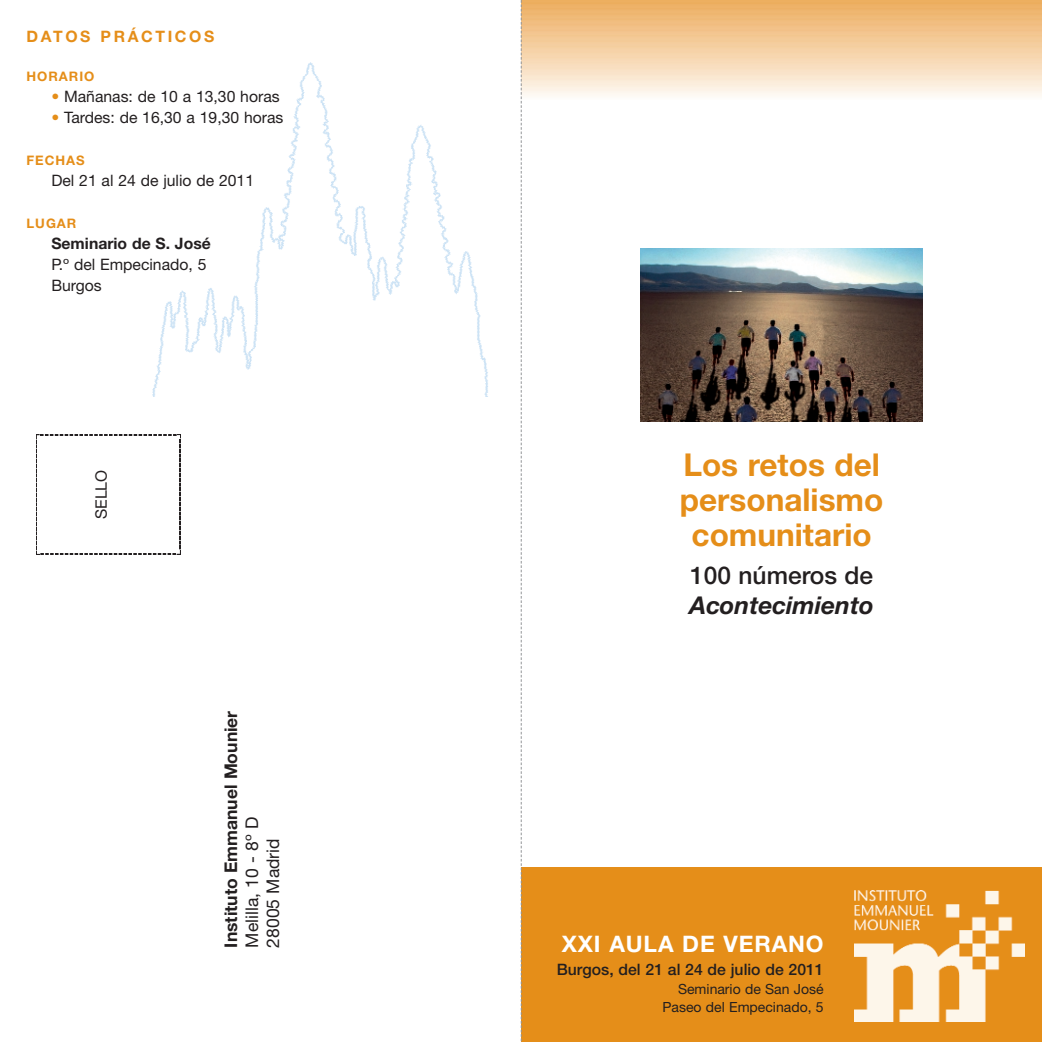
<style>
.page{position:relative;width:1042px;height:1042px;background:#fff}
.page>*{position:absolute;margin:0;border:0;box-sizing:border-box;transform-origin:0 0}
.t1{font:700 31.5px/35px "Helvetica Neue";color:#e58e19;text-align:center}
.t2{font:italic 700 24.5px "Helvetica Neue";color:#231f20}
.t3{font:500 24.5px "Helvetica Neue";color:#231f20}
.t4{font:700 22.75px "Helvetica Neue";letter-spacing:.04em;color:#fff}
.t5{font:17.5px/21px "Helvetica Neue";color:#231f20}
.t6{font:700 17.5px "Helvetica Neue";color:#231f20}
.t7{font:15.75px/21px "Helvetica Neue";color:#231f20}
.t8{font:500 15.75px "Helvetica Neue";color:#231f20}
.t9{font:700 15.75px "Helvetica Neue";color:#231f20}
.t10{font:700 15.75px "Helvetica Neue";letter-spacing:.165em;color:#e58e19}
.t11{font:14px/17.7px "Helvetica Neue";color:#231f20;text-align:right}
.t12{font:700 13.12px "Helvetica Neue";letter-spacing:.075em;color:#e58e19}
.s1{color:#e58e19}
</style>
<div class="page">
<div style="left:521px;top:867px;width:520px;height:174px;background:#e58e19"></div>
<hr style="left:521px;top:0;width:520px;height:2px;background:#ea9d3b">
<hr style="left:521px;top:2px;width:520px;height:1px;background:#ea9e3e">
<hr style="left:521px;top:3px;width:520px;height:1px;background:#ea9f40">
<hr style="left:521px;top:4px;width:520px;height:2px;background:#eaa042">
<hr style="left:521px;top:6px;width:520px;height:2px;background:#eba146">
<hr style="left:521px;top:8px;width:520px;height:1px;background:#eba34a">
<hr style="left:521px;top:9px;width:520px;height:1px;background:#eba34c">
<hr style="left:521px;top:10px;width:520px;height:2px;background:#eba44e">
<hr style="left:521px;top:12px;width:520px;height:1px;background:#eda752">
<hr style="left:521px;top:13px;width:520px;height:1px;background:#eda853">
<hr style="left:521px;top:14px;width:520px;height:1px;background:#eda855">
<hr style="left:521px;top:15px;width:520px;height:2px;background:#eda957">
<hr style="left:521px;top:17px;width:520px;height:1px;background:#edab5a">
<hr style="left:521px;top:18px;width:520px;height:1px;background:#eeac5c">
<hr style="left:521px;top:19px;width:520px;height:1px;background:#eead5e">
<hr style="left:521px;top:20px;width:520px;height:2px;background:#efaf61">
<hr style="left:521px;top:22px;width:520px;height:2px;background:#efb064">
<hr style="left:521px;top:24px;width:520px;height:1px;background:#f0b067">
<hr style="left:521px;top:25px;width:520px;height:1px;background:#f0b169">
<hr style="left:521px;top:26px;width:520px;height:2px;background:#f0b36c">
<hr style="left:521px;top:28px;width:520px;height:1px;background:#f1b56f">
<hr style="left:521px;top:29px;width:520px;height:1px;background:#f1b571">
<hr style="left:521px;top:30px;width:520px;height:1px;background:#f1b672">
<hr style="left:521px;top:31px;width:520px;height:2px;background:#f2b875">
<hr style="left:521px;top:33px;width:520px;height:2px;background:#f2ba78">
<hr style="left:521px;top:35px;width:520px;height:1px;background:#f2bc79">
<hr style="left:521px;top:36px;width:520px;height:1px;background:#f2bc7c">
<hr style="left:521px;top:37px;width:520px;height:2px;background:#f2be7e">
<hr style="left:521px;top:39px;width:520px;height:1px;background:#f2c081">
<hr style="left:521px;top:40px;width:520px;height:1px;background:#f3c183">
<hr style="left:521px;top:41px;width:520px;height:1px;background:#f3c284">
<hr style="left:521px;top:42px;width:520px;height:2px;background:#f3c387">
<hr style="left:521px;top:44px;width:520px;height:1px;background:#f3c48a">
<hr style="left:521px;top:45px;width:520px;height:1px;background:#f3c58b">
<hr style="left:521px;top:46px;width:520px;height:1px;background:#f4c68d">
<hr style="left:521px;top:47px;width:520px;height:2px;background:#f4c790">
<hr style="left:521px;top:49px;width:520px;height:2px;background:#f5c893">
<hr style="left:521px;top:51px;width:520px;height:1px;background:#f6cb97">
<hr style="left:521px;top:52px;width:520px;height:1px;background:#f6cc99">
<hr style="left:521px;top:53px;width:520px;height:2px;background:#f6cc9b">
<hr style="left:521px;top:55px;width:520px;height:1px;background:#f6cd9d">
<hr style="left:521px;top:56px;width:520px;height:1px;background:#f6ce9f">
<hr style="left:521px;top:57px;width:520px;height:1px;background:#f7d0a1">
<hr style="left:521px;top:58px;width:520px;height:2px;background:#f7d1a4">
<hr style="left:521px;top:60px;width:520px;height:2px;background:#f7d2a7">
<hr style="left:521px;top:62px;width:520px;height:1px;background:#f7d4ab">
<hr style="left:521px;top:63px;width:520px;height:2px;background:#f8d6ae">
<hr style="left:521px;top:65px;width:520px;height:2px;background:#f8d7b1">
<hr style="left:521px;top:67px;width:520px;height:1px;background:#f8d9b5">
<hr style="left:521px;top:68px;width:520px;height:1px;background:#f8dab6">
<hr style="left:521px;top:69px;width:520px;height:2px;background:#f9dcba">
<hr style="left:521px;top:71px;width:520px;height:1px;background:#f9ddbd">
<hr style="left:521px;top:72px;width:520px;height:1px;background:#f9debf">
<hr style="left:521px;top:73px;width:520px;height:1px;background:#f9dfc1">
<hr style="left:521px;top:74px;width:520px;height:2px;background:#f9e1c3">
<hr style="left:521px;top:76px;width:520px;height:2px;background:#fae4c8">
<hr style="left:521px;top:78px;width:520px;height:1px;background:#fae6cb">
<hr style="left:521px;top:79px;width:520px;height:1px;background:#fae6cd">
<hr style="left:521px;top:80px;width:520px;height:2px;background:#fbe9d1">
<hr style="left:521px;top:82px;width:520px;height:1px;background:#fbebd5">
<hr style="left:521px;top:83px;width:520px;height:1px;background:#fbecd7">
<hr style="left:521px;top:84px;width:520px;height:1px;background:#fbecd8">
<hr style="left:521px;top:85px;width:520px;height:2px;background:#fbeddb">
<hr style="left:521px;top:87px;width:520px;height:2px;background:#fcf0e0">
<hr style="left:521px;top:89px;width:520px;height:1px;background:#fcf2e4">
<hr style="left:521px;top:90px;width:520px;height:2px;background:#fcf3e7">
<hr style="left:521px;top:92px;width:520px;height:2px;background:#fdf6ec">
<hr style="left:521px;top:94px;width:520px;height:1px;background:#fdf8f0">
<hr style="left:521px;top:95px;width:520px;height:1px;background:#fdf9f2">
<hr style="left:521px;top:96px;width:520px;height:2px;background:#fdfaf5">
<hr style="left:521px;top:98px;width:520px;height:1px;background:#fefdfa">
<hr style="left:521px;top:99px;width:520px;height:1px;background:#fefdfb">
<img style="left:152px;top:62px;width:336px;height:335px">
<svg style="left:36px;top:434px;width:5px;height:120px"></svg>
<img style="left:41px;top:434px;width:135px;height:1px">
<svg style="left:176px;top:434px;width:5px;height:120px"></svg>
<img style="left:40px;top:553px;width:136px;height:1px">
<img style="left:854px;top:890px;width:170px;height:131px">
<img style="left:640px;top:248px;width:282px;height:174px">
<svg style="left:520px;top:0;width:1px;height:1041px"></svg>
<p class="t10" style="left:27px;top:31px;width:189px">DATOS PRÁCTICOS</p>
<p class="t12" style="left:27px;top:72px;width:69px">HORARIO</p>
<p class="t7" style="left:51px;top:87px;width:230px"><span class="s1">•</span> Mañanas: de 10 a 13,30 horas</p>
<p class="t7" style="left:51px;top:108px;width:233px"><span class="s1">•</span> Tardes: de 16,30 a 19,30 horas</p>
<p class="t12" style="left:27px;top:156px;width:60px">FECHAS</p>
<p class="t7" style="left:51px;top:171px;width:204px">Del 21 al 24 de julio de 2011</p>
<p class="t12" style="left:27px;top:219px;width:51px">LUGAR</p>
<p class="t9" style="left:51px;top:238px;width:161px">Seminario de S. José</p>
<p class="t7" style="left:51px;top:255px;width:157px">P.º del Empecinado, 5<br>Burgos</p>
<p class="t7" style="left:92px;top:519px;width:51px;rotate:-90deg">SELLO</p>
<p class="t6" style="left:224px;top:947px;width:238px;rotate:-90deg">Instituto Emmanuel Mounier</p>
<p class="t5" style="left:243px;top:947px;width:132px;rotate:-90deg">Melilla, 10 - 8º D<br>28005 Madrid</p>
<h1 class="t1" style="left:679px;top:450px;width:205px">Los retos del personalismo comunitario</h1>
<h2 class="t3" style="left:690px;top:566px;width:184px">100 números de</h2>
<h2 class="t2" style="left:689px;top:596px;width:186px">Acontecimiento</h2>
<h3 class="t4" style="left:561px;top:935px;width:263px">XXI AULA DE VERANO</h3>
<p class="t8" style="left:556px;top:963px;width:268px">Burgos, del 21 al 24 de julio de 2011</p>
<p class="t11" style="left:662px;top:981px;width:163px">Seminario de San José<br>Paseo del Empecinado, 5</p>
</div>
